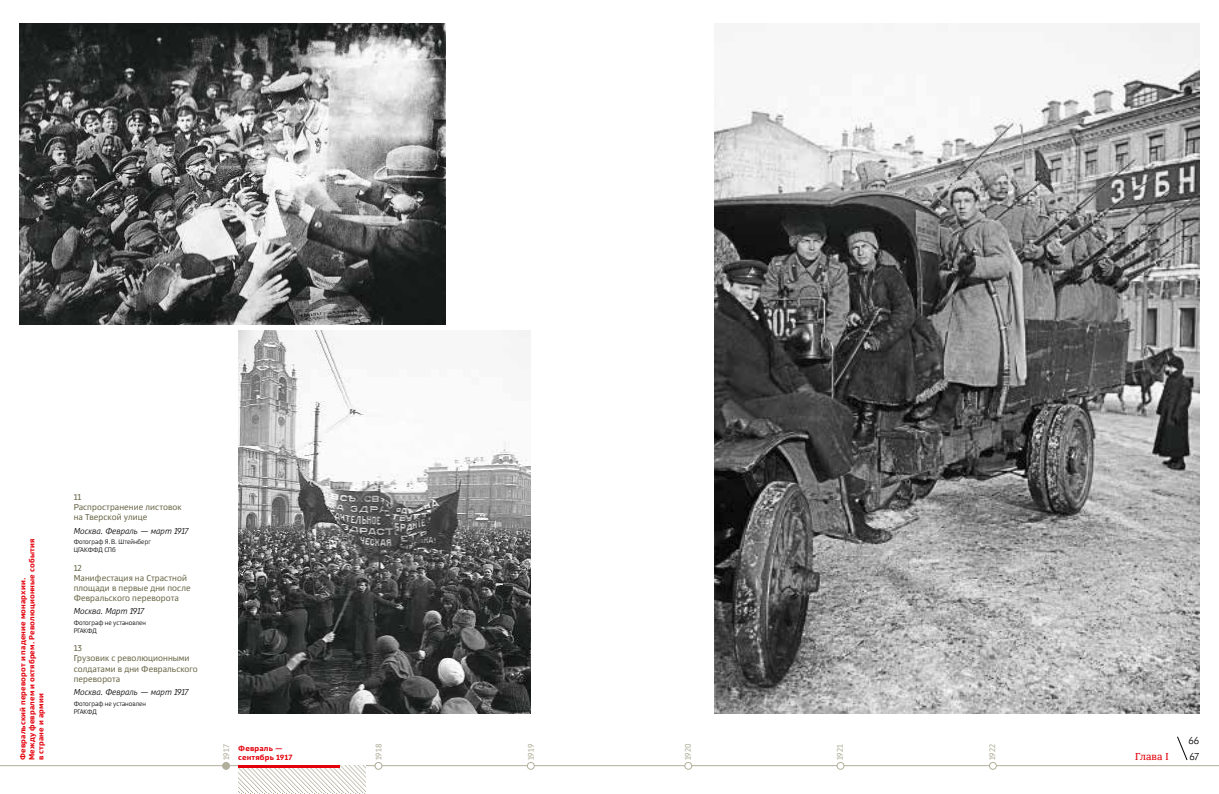
<style>
.page{position:relative;width:1219px;height:794px;background:#fff}
.page>*{position:absolute;margin:0;border:0;box-sizing:border-box;transform-origin:0 0}
.t1{font:10px "Yefimov Serif";letter-spacing:.02em;color:#e3000b}
.t2{font:300 10px "Yefimov Sans";color:#000}
.t3{font:8.5px/10.2px "Yefimov Sans";letter-spacing:.01em;color:#6d6b4d}
.t4{font:italic 300 8.5px "Yefimov Sans";letter-spacing:.01em;color:#000}
.t5{font:8px "Yefimov Sans";color:#b1af9b}
.t6{font:700 7.5px/9px "Yefimov Sans";letter-spacing:.02em;color:#e3000b}
.t7{font:300 6.5px/8px "Yefimov Sans";color:#000}
</style>
<div class="page">
<img style="left:20px;top:23px;width:425px;height:302px">
<img style="left:239px;top:331px;width:292px;height:382px">
<img style="left:714px;top:24px;width:485px;height:689px">
<svg style="left:1177px;top:736px;width:11px;height:24px"></svg>
<div style="left:223px;top:762px;width:6px;height:7px;background:#b1af9b;border-radius:50%"></div>
<div style="left:222px;top:762px;width:8px;height:7px;border:1px solid #b1af9b;border-radius:50%"></div>
<hr style="left:0;top:765px;width:1219px;height:1px;background:#b1af9b">
<div style="left:989px;top:762px;width:7px;height:7px;background:#fff;border-radius:50%"></div>
<div style="left:989px;top:762px;width:8px;height:7px;border:1px solid #b1af9b;border-radius:50%"></div>
<div style="left:837px;top:762px;width:7px;height:7px;background:#fff;border-radius:50%"></div>
<div style="left:837px;top:762px;width:7px;height:7px;border:1px solid #b1af9b;border-radius:50%"></div>
<div style="left:685px;top:762px;width:7px;height:7px;background:#fff;border-radius:50%"></div>
<div style="left:685px;top:762px;width:7px;height:7px;border:1px solid #b1af9b;border-radius:50%"></div>
<div style="left:527px;top:762px;width:7px;height:7px;background:#fff;border-radius:50%"></div>
<div style="left:527px;top:762px;width:8px;height:7px;border:1px solid #b1af9b;border-radius:50%"></div>
<div style="left:375px;top:762px;width:7px;height:7px;background:#fff;border-radius:50%"></div>
<div style="left:375px;top:762px;width:7px;height:7px;border:1px solid #b1af9b;border-radius:50%"></div>
<img style="left:239px;top:766px;width:127px;height:28px">
<hr style="left:239px;top:765px;width:101px;height:3px;background:#e3000b">
<p class="t6" style="left:18px;top:760px;width:222px;rotate:-90deg">Февральский переворот и падение монархии.<br>Между февралем и октябрем. Революционные события в стране и армии</p>
<p class="t3" style="left:74px;top:492px;width:110px">11<br>Распространение листовок на Тверской улице</p>
<p class="t4" style="left:74px;top:525px;width:117px">Москва. Февраль — март 1917</p>
<p class="t7" style="left:74px;top:538px;width:79px">Фотограф Я.В. Штейнберг<br>ЦГАКФФД СПб</p>
<p class="t3" style="left:74px;top:562px;width:119px">12<br>Манифестация на Страстной площади в первые дни после<br>Февральского переворота</p>
<p class="t4" style="left:74px;top:606px;width:73px">Москва. Март 1917</p>
<p class="t7" style="left:74px;top:618px;width:74px">Фотограф не установлен<br>РГАКФД</p>
<p class="t3" style="left:74px;top:643px;width:126px">13<br>Грузовик с революционными солдатами в дни Февральского переворота</p>
<p class="t4" style="left:74px;top:687px;width:117px">Москва. Февраль — март 1917</p>
<p class="t7" style="left:74px;top:699px;width:74px">Фотограф не установлен<br>РГАКФД</p>
<p class="t5" style="left:222px;top:760px;width:17px;rotate:-90deg">1917</p>
<p class="t5" style="left:374px;top:760px;width:18px;rotate:-90deg">1918</p>
<p class="t5" style="left:526px;top:760px;width:18px;rotate:-90deg">1919</p>
<p class="t5" style="left:683px;top:760px;width:18px;rotate:-90deg">1920</p>
<p class="t5" style="left:835px;top:760px;width:17px;rotate:-90deg">1921</p>
<p class="t5" style="left:988px;top:760px;width:17px;rotate:-90deg">1922</p>
<p class="t6" style="left:238px;top:744px;width:56px">Февраль — сентябрь 1917</p>
<p class="t2" style="left:1188px;top:734px;width:12px">66</p>
<p class="t1" style="left:1135px;top:750px;width:35px">Глава I</p>
<p class="t2" style="left:1189px;top:750px;width:11px">67</p>
</div>
